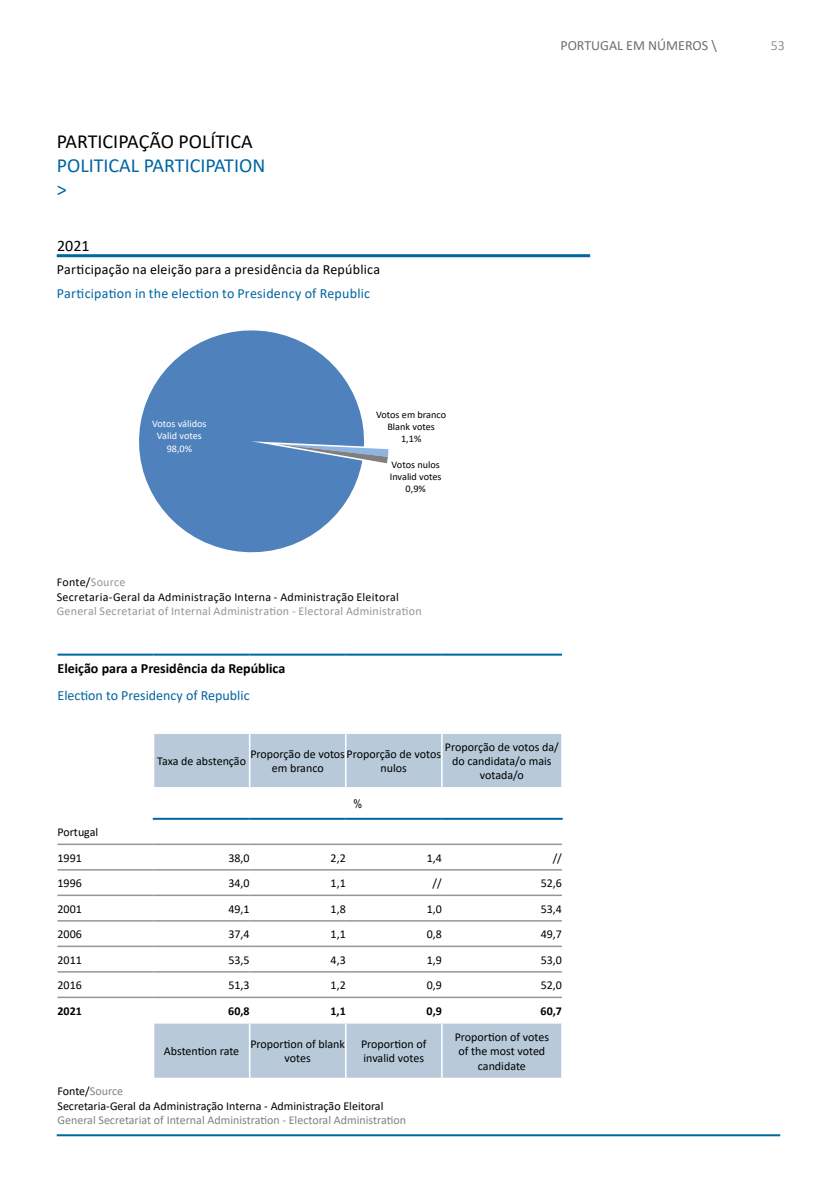
<style>
.page{position:relative;width:837px;height:1191px;background:#fff}
.page>*{position:absolute;margin:0;border:0;box-sizing:border-box;transform-origin:0 0}
.t1{font:20px/24px "Calibri";color:#0065a1}
.t2{font:20px "Calibri";color:#000}
.t3{font:16px "Calibri";color:#000}
.t4{font:14px "Calibri";letter-spacing:.015em;color:#0065a1}
.t5{font:14px "Calibri";letter-spacing:.015em;color:#000}
.t6{font:700 14px "Calibri";color:#000}
.t7{font:14px "Calibri";color:#6d6e71}
.t8{font:14px "Calibri";color:#939598}
.t9{font:12px/14.4px "Calibri";color:#000}
.t10{font:12px/14.4px "Calibri";letter-spacing:.02em;color:#000}
.t11{font:12px "Calibri";letter-spacing:.02em;color:#939598}
.t12{font:12px "Calibri";color:#808080}
.t13{font:700 12px "Calibri";color:#000}
.t14{font:12px "Arial Narrow";color:#000}
.t15{font:10px/12.4px "Calibri";color:#000;text-align:center}
.t16{font:10px/12.4px "Calibri";color:#fff;text-align:center}
.s1{color:#939598}
.s2{color:#808080}
</style>
<div class="page">
<hr style="left:57px;top:254px;width:533px;height:3px;background:#0065a1">
<svg style="left:139px;top:330px;width:225px;height:223px;fill:#4f81bd"></svg>
<svg style="left:276px;top:444px;width:112px;height:19px;background:#86a3c6"></svg>
<hr style="left:57px;top:1134px;width:723px;height:2px;background:#0065a1">
<svg style="left:153px;top:734px;width:408px;height:343px"></svg>
<hr style="left:153px;top:734px;width:1px;height:53px;background:#fff">
<hr style="left:249px;top:734px;width:1px;height:53px;background:#fff">
<hr style="left:345px;top:734px;width:1px;height:53px;background:#fff">
<hr style="left:441px;top:734px;width:1px;height:53px;background:#fff">
<hr style="left:153px;top:787px;width:96px;height:1px;background:#fff">
<hr style="left:249px;top:787px;width:96px;height:1px;background:#fff">
<hr style="left:345px;top:787px;width:96px;height:1px;background:#fff">
<hr style="left:441px;top:787px;width:121px;height:1px;background:#fff">
<hr style="left:153px;top:788px;width:1px;height:30px;background:#fff">
<hr style="left:153px;top:1022px;width:96px;height:1px;background:#fff">
<hr style="left:249px;top:1022px;width:96px;height:1px;background:#fff">
<hr style="left:345px;top:1022px;width:96px;height:1px;background:#fff">
<hr style="left:441px;top:1022px;width:121px;height:1px;background:#fff">
<hr style="left:153px;top:1023px;width:1px;height:54px;background:#fff">
<hr style="left:249px;top:1023px;width:1px;height:54px;background:#fff">
<hr style="left:345px;top:1023px;width:1px;height:54px;background:#fff">
<hr style="left:441px;top:1023px;width:1px;height:54px;background:#fff">
<hr style="left:153px;top:818px;width:96px;height:2px;background:#0065a1">
<hr style="left:249px;top:818px;width:96px;height:2px;background:#0065a1">
<hr style="left:345px;top:818px;width:96px;height:2px;background:#0065a1">
<hr style="left:441px;top:818px;width:121px;height:2px;background:#0065a1">
<hr style="left:57px;top:843px;width:96px;height:2px;background:#939598">
<hr style="left:153px;top:843px;width:96px;height:2px;background:#939598">
<hr style="left:249px;top:843px;width:96px;height:2px;background:#939598">
<hr style="left:345px;top:843px;width:96px;height:2px;background:#939598">
<hr style="left:441px;top:843px;width:120px;height:2px;background:#939598">
<hr style="left:57px;top:869px;width:96px;height:1px;background:#939598">
<hr style="left:153px;top:869px;width:96px;height:1px;background:#939598">
<hr style="left:249px;top:869px;width:96px;height:1px;background:#939598">
<hr style="left:345px;top:869px;width:96px;height:1px;background:#939598">
<hr style="left:441px;top:869px;width:120px;height:1px;background:#939598">
<hr style="left:57px;top:894px;width:96px;height:2px;background:#939598">
<hr style="left:153px;top:894px;width:96px;height:2px;background:#939598">
<hr style="left:249px;top:894px;width:96px;height:2px;background:#939598">
<hr style="left:345px;top:894px;width:96px;height:2px;background:#939598">
<hr style="left:441px;top:894px;width:120px;height:2px;background:#939598">
<hr style="left:57px;top:920px;width:96px;height:1px;background:#939598">
<hr style="left:153px;top:920px;width:96px;height:1px;background:#939598">
<hr style="left:249px;top:920px;width:96px;height:1px;background:#939598">
<hr style="left:345px;top:920px;width:96px;height:1px;background:#939598">
<hr style="left:441px;top:920px;width:120px;height:1px;background:#939598">
<hr style="left:57px;top:945px;width:96px;height:2px;background:#939598">
<hr style="left:153px;top:945px;width:96px;height:2px;background:#939598">
<hr style="left:249px;top:945px;width:96px;height:2px;background:#939598">
<hr style="left:345px;top:945px;width:96px;height:2px;background:#939598">
<hr style="left:441px;top:945px;width:120px;height:2px;background:#939598">
<hr style="left:57px;top:971px;width:96px;height:1px;background:#939598">
<hr style="left:153px;top:971px;width:96px;height:1px;background:#939598">
<hr style="left:249px;top:971px;width:96px;height:1px;background:#939598">
<hr style="left:345px;top:971px;width:96px;height:1px;background:#939598">
<hr style="left:441px;top:971px;width:120px;height:1px;background:#939598">
<hr style="left:57px;top:996px;width:96px;height:2px;background:#939598">
<hr style="left:153px;top:996px;width:96px;height:2px;background:#939598">
<hr style="left:249px;top:996px;width:96px;height:2px;background:#939598">
<hr style="left:345px;top:996px;width:96px;height:2px;background:#939598">
<hr style="left:441px;top:996px;width:120px;height:2px;background:#939598">
<hr style="left:57px;top:653px;width:96px;height:2px;background:#0065a1">
<hr style="left:153px;top:653px;width:96px;height:2px;background:#0065a1">
<hr style="left:249px;top:653px;width:96px;height:2px;background:#0065a1">
<hr style="left:345px;top:653px;width:96px;height:2px;background:#0065a1">
<hr style="left:441px;top:653px;width:120px;height:2px;background:#0065a1">
<h1 class="t2" style="left:57px;top:127px;width:197px">PARTICIPAÇÃO POLÍTICA</h1>
<h1 class="t1" style="left:57px;top:153px;width:210px">POLITICAL PARTICIPATION &gt;</h1>
<h2 class="t3" style="left:57px;top:234px;width:34px">2021</h2>
<p class="t5" style="left:57px;top:260px;width:325px">Participação na eleição para a presidência da República</p>
<p class="t4" style="left:57px;top:284px;width:315px">Participation in the election to Presidency of Republic</p>
<p class="t16" style="left:152px;top:417px;width:56px">Votos válidos<br>Valid votes<br>98,0%</p>
<p class="t15" style="left:376px;top:408px;width:71px">Votos em branco<br>Blank votes<br>1,1%</p>
<p class="t15" style="left:389px;top:458px;width:53px">Votos nulos<br>Invalid votes<br>0,9%</p>
<p class="t10" style="left:57px;top:575px;width:343px">Fonte/<span class="s1">Source<br></span>Secretaria-Geral da Administração Interna - Administração Eleitoral</p>
<p class="t11" style="left:57px;top:603px;width:366px">General Secretariat of Internal Administration - Electoral Administration</p>
<p class="t6" style="left:57px;top:658px;width:229px">Eleição para a Presidência da República</p>
<p class="t4" style="left:57px;top:685px;width:193px">Election to Presidency of Republic</p>
<p class="t7" style="left:560px;top:36px;width:158px">PORTUGAL EM NÚMEROS \</p>
<p class="t8" style="left:770px;top:36px;width:16px">53</p>
<p class="t9" style="left:445px;top:739px;width:115px;text-align:center">Proporção de votos da/ do candidata/o mais votada/o</p>
<p class="t9" style="left:157px;top:753px;width:90px">Taxa de abstenção</p>
<p class="t9" style="left:272px;top:746px;width:171px;text-indent:-21px">Proporção de votosProporção de votos em branco</p>
<p class="t9" style="left:380px;top:760px;width:28px">nulos</p>
<p class="t9" style="left:57px;top:819px;width:42px;line-height:25.6px">Portugal<br>1991</p>
<p class="t14" style="left:353px;top:794px;width:10px">%</p>
<p class="t9" style="left:228px;top:850px;width:23px">38,0</p>
<p class="t9" style="left:330px;top:850px;width:17px">2,2</p>
<p class="t9" style="left:426px;top:850px;width:17px">1,4</p>
<p class="t9" style="left:552px;top:850px;width:11px">//</p>
<p class="t9" style="left:57px;top:876px;width:26px">1996</p>
<p class="t9" style="left:228px;top:875px;width:23px">34,0</p>
<p class="t9" style="left:330px;top:875px;width:17px">1,1</p>
<p class="t9" style="left:432px;top:875px;width:11px">//</p>
<p class="t9" style="left:540px;top:875px;width:23px">52,6</p>
<p class="t9" style="left:57px;top:901px;width:26px">2001</p>
<p class="t9" style="left:228px;top:901px;width:23px">49,1</p>
<p class="t9" style="left:330px;top:901px;width:17px">1,8</p>
<p class="t9" style="left:426px;top:901px;width:17px">1,0</p>
<p class="t9" style="left:540px;top:901px;width:23px">53,4</p>
<p class="t9" style="left:57px;top:927px;width:26px">2006</p>
<p class="t9" style="left:228px;top:926px;width:23px">37,4</p>
<p class="t9" style="left:330px;top:926px;width:17px">1,1</p>
<p class="t9" style="left:426px;top:926px;width:17px">0,8</p>
<p class="t9" style="left:540px;top:926px;width:23px">49,7</p>
<p class="t9" style="left:57px;top:952px;width:26px">2011</p>
<p class="t9" style="left:228px;top:952px;width:23px">53,5</p>
<p class="t9" style="left:330px;top:952px;width:17px">4,3</p>
<p class="t9" style="left:426px;top:952px;width:17px">1,9</p>
<p class="t9" style="left:540px;top:952px;width:23px">53,0</p>
<p class="t9" style="left:57px;top:978px;width:26px">2016</p>
<p class="t9" style="left:228px;top:978px;width:23px">51,3</p>
<p class="t9" style="left:330px;top:978px;width:17px">1,2</p>
<p class="t9" style="left:426px;top:978px;width:17px">0,9</p>
<p class="t9" style="left:540px;top:978px;width:23px">52,0</p>
<p class="t13" style="left:57px;top:1002px;width:26px">2021</p>
<p class="t13" style="left:228px;top:1002px;width:23px">60,8</p>
<p class="t13" style="left:330px;top:1002px;width:17px">1,1</p>
<p class="t13" style="left:426px;top:1002px;width:17px">0,9</p>
<p class="t13" style="left:540px;top:1002px;width:23px">60,7</p>
<p class="t9" style="left:164px;top:1043px;width:77px">Abstention rate</p>
<p class="t9" style="left:250px;top:1036px;width:96px;text-align:center">Proportion of blank votes</p>
<p class="t9" style="left:361px;top:1036px;width:67px">Proportion of invalid votes</p>
<p class="t9" style="left:454px;top:1029px;width:96px;text-align:center">Proportion of votes of the most voted candidate</p>
<p class="t9" style="left:57px;top:1084px;width:327px">Fonte/<span class="s2">Source<br></span>Secretaria-Geral da Administração Interna - Administração Eleitoral</p>
<p class="t12" style="left:57px;top:1112px;width:350px">General Secretariat of Internal Administration - Electoral Administration</p>
</div>
